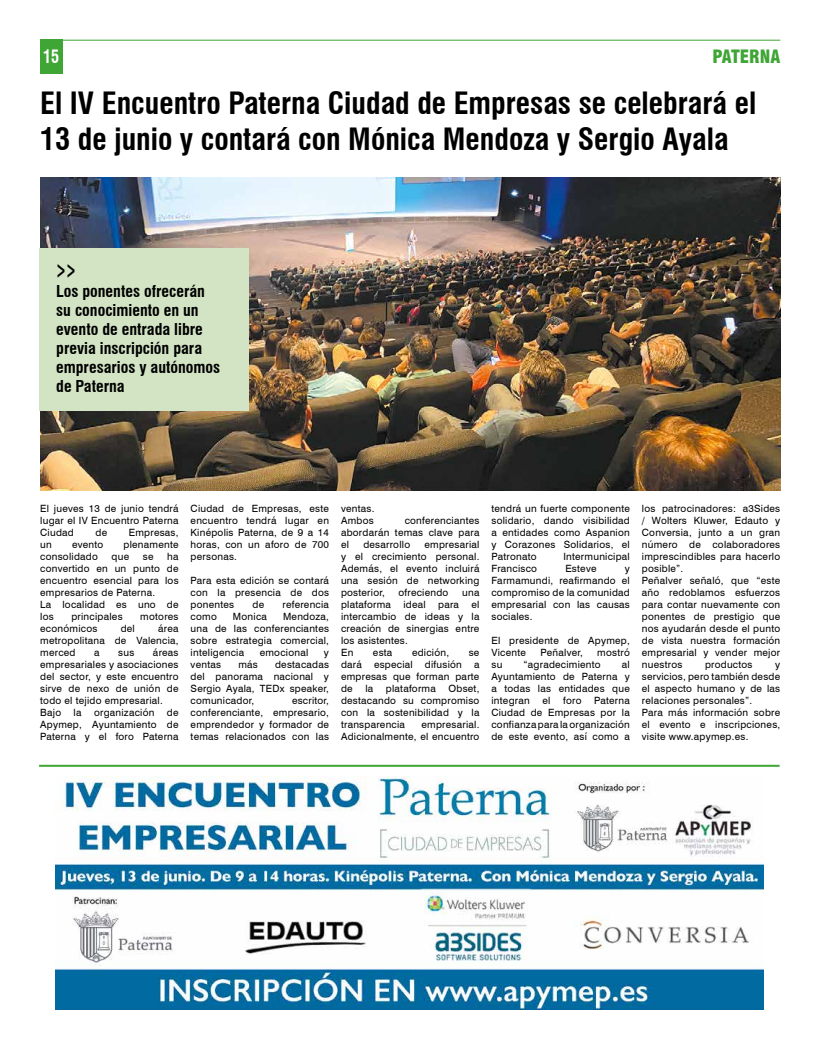
<style>
.page{position:relative;width:820px;height:1049px;background:#fff}
.page>*{position:absolute;margin:0;border:0;box-sizing:border-box;transform-origin:0 0}
.t1{font:700 condensed 30px/36px "Swiss 721 BT";color:#000}
.t2{font:700 24px "Swiss 721 BT";color:#000;scale:.5 1}
.t3{font:900 condensed 18px "Swiss 721 BT";color:#3fa535}
.t4{font:700 condensed 18px "Swiss 721 BT";color:#fff;scale:.9 1}
.t5{font:700 condensed 16px/19px "Swiss 721 BT";color:#000}
.t6{font:10px/12px "Swiss 721 BT";letter-spacing:.025em;color:#000;text-align:justify}
</style>
<div class="page">
<hr style="left:62px;top:40px;width:718px;height:1px;background:#3fa535">
<div style="left:40px;top:40px;width:22px;height:34px;background:#3fa535"></div>
<img style="left:40px;top:177px;width:740px;height:313px">
<hr style="left:39px;top:765px;width:740px;height:2px;background:#3fa535">
<img style="left:55px;top:776px;width:707px;height:233px">
<div style="left:39px;top:248px;width:210px;height:163px;background:#d2e4c4"></div>
<h3 class="t4" style="left:43px;top:46px;width:20px">15</h3>
<h3 class="t3" style="left:712px;top:46px;width:69px">PATERNA</h3>
<h1 class="t1" style="left:40px;top:85px;width:717px">El IV Encuentro Paterna Ciudad de Empresas se celebrará el<br>13 de junio y contará con Mónica Mendoza y Sergio Ayala</h1>
<h2 class="t2" style="left:56px;top:255px;width:41px">&gt;&gt;</h2>
<h3 class="t5" style="left:56px;top:282px;width:165px">Los ponentes ofrecerán su conocimiento en un evento de entrada libre previa inscripción para empresarios y autónomos de Paterna</h3>
<p class="t6" style="left:40px;top:502px;width:140px">El jueves 13 de junio tendrá lugar el IV Encuentro Paterna Ciudad</p>
<p class="t6" style="left:95px;top:526px;width:13px">de</p>
<p class="t6" style="left:129px;top:526px;width:51px">Empresas,</p>
<p class="t6" style="left:40px;top:538px;width:13px">un</p>
<p class="t6" style="left:72px;top:538px;width:33px">evento</p>
<p class="t6" style="left:123px;top:538px;width:57px">plenamente</p>
<p class="t6" style="left:40px;top:550px;width:59px">consolidado</p>
<p class="t6" style="left:111px;top:550px;width:19px">que</p>
<p class="t6" style="left:143px;top:550px;width:12px">se</p>
<p class="t6" style="left:40px;top:550px;width:140px;text-align:left;text-indent:127px">ha convertido en un punto de encuentro esencial para los empresarios de Paterna.<br>La localidad es uno de los</p>
<p class="t6" style="left:71px;top:610px;width:53px">principales</p>
<p class="t6" style="left:140px;top:610px;width:40px">motores</p>
<p class="t6" style="left:40px;top:622px;width:59px">económicos</p>
<p class="t6" style="left:121px;top:622px;width:16px">del</p>
<p class="t6" style="left:40px;top:622px;width:140px;text-indent:118px">área metropolitana de Valencia, merced</p>
<p class="t6" style="left:40px;top:646px;width:140px;text-align:left;text-indent:113px">áreas empresariales y asociaciones del sector, y este encuentro sirve de nexo de unión de todo el tejido empresarial.<br>Bajo la organización de<br>Apymep, Ayuntamiento de<br>Paterna y el foro Paterna</p>
<p class="t6" style="left:94px;top:646px;width:7px">a</p>
<p class="t6" style="left:118px;top:646px;width:18px">sus</p>
<p class="t6" style="left:190px;top:502px;width:140px">Ciudad de Empresas, este encuentro tendrá lugar en Kinépolis Paterna, de 9 a 14 horas, con un aforo de 700 personas.</p>
<p class="t6" style="left:190px;top:574px;width:140px">Para esta edición se contará con la presencia de dos ponentes</p>
<p class="t6" style="left:252px;top:598px;width:13px">de</p>
<p class="t6" style="left:282px;top:598px;width:48px">referencia</p>
<p class="t6" style="left:190px;top:610px;width:140px;text-indent:92px">Mendoza, una de las conferenciantes sobre estrategia comercial, inteligencia</p>
<p class="t6" style="left:190px;top:610px;width:28px">como</p>
<p class="t6" style="left:233px;top:610px;width:35px">Monica</p>
<p class="t6" style="left:260px;top:646px;width:50px">emocional</p>
<p class="t6" style="left:324px;top:646px;width:7px">y</p>
<p class="t6" style="left:190px;top:658px;width:32px">ventas</p>
<p class="t6" style="left:238px;top:658px;width:21px">más</p>
<p class="t6" style="left:190px;top:658px;width:140px;text-indent:84px">destacadas del panorama nacional y Sergio Ayala, TEDx speaker, comunicador,</p>
<p class="t6" style="left:190px;top:694px;width:140px;text-indent:101px">escritor, conferenciante, empresario, emprendedor y formador de temas relacionados con las</p>
<p class="t6" style="left:341px;top:502px;width:35px">ventas.<br>Ambos</p>
<p class="t6" style="left:341px;top:514px;width:140px;text-indent:64px">conferenciantes abordarán temas clave para el</p>
<p class="t6" style="left:341px;top:538px;width:140px;text-indent:83px">empresarial y el crecimiento personal.<br>Además, el evento incluirá una sesión de networking posterior,</p>
<p class="t6" style="left:363px;top:538px;width:48px">desarrollo</p>
<p class="t6" style="left:398px;top:586px;width:51px">ofreciendo</p>
<p class="t6" style="left:341px;top:586px;width:140px;text-align:left;text-indent:121px">una plataforma ideal para el intercambio de ideas y la creación de sinergias entre los asistentes.<br>En</p>
<p class="t6" style="left:373px;top:646px;width:21px">esta</p>
<p class="t6" style="left:412px;top:646px;width:39px">edición,</p>
<p class="t6" style="left:341px;top:646px;width:140px;text-indent:128px">se dará especial difusión a empresas que forman parte de</p>
<p class="t6" style="left:341px;top:682px;width:140px;text-indent:107px">Obset, destacando su compromiso con la sostenibilidad y la transparencia</p>
<p class="t6" style="left:365px;top:682px;width:9px">la</p>
<p class="t6" style="left:386px;top:682px;width:51px">plataforma</p>
<p class="t6" style="left:341px;top:718px;width:140px;text-align:right">empresarial.<br>Adicionalmente, el encuentro</p>
<p class="t6" style="left:491px;top:502px;width:140px">tendrá un fuerte componente solidario, dando visibilidad a entidades como Aspanion y Corazones Solidarios, el Patronato</p>
<p class="t6" style="left:563px;top:550px;width:68px">Intermunicipal</p>
<p class="t6" style="left:491px;top:562px;width:47px">Francisco</p>
<p class="t6" style="left:565px;top:562px;width:33px">Esteve</p>
<p class="t6" style="left:491px;top:562px;width:140px;text-indent:133px">y Farmamundi, reafirmando el compromiso de la comunidad empresarial con las causas sociales.</p>
<p class="t6" style="left:491px;top:634px;width:140px">El presidente de Apymep,<br>Vicente</p>
<p class="t6" style="left:540px;top:646px;width:44px">Peñalver,</p>
<p class="t6" style="left:597px;top:646px;width:34px">mostró</p>
<p class="t6" style="left:491px;top:658px;width:12px">su</p>
<p class="t6" style="left:523px;top:658px;width:79px">“agradecimiento</p>
<p class="t6" style="left:491px;top:658px;width:140px;text-indent:130px">al Ayuntamiento de Paterna y a todas las entidades que integran</p>
<p class="t6" style="left:542px;top:694px;width:9px">el</p>
<p class="t6" style="left:563px;top:694px;width:20px">foro</p>
<p class="t6" style="left:491px;top:694px;width:140px;text-indent:103px">Paterna Ciudad de Empresas por la confianza para la organización de este evento, así como a</p>
<p class="t6" style="left:641px;top:502px;width:140px;text-align:left">los patrocinadores: a3Sides / Wolters Kluwer, Edauto y<br>Conversia, junto a un gran número de colaboradores imprescindibles para hacerlo posible”.<br>Peñalver señaló, que “este año redoblamos esfuerzos para contar nuevamente con ponentes de prestigio que nos ayudarán desde el punto de vista nuestra formación empresarial y vender mejor nuestros</p>
<p class="t6" style="left:704px;top:658px;width:49px">productos</p>
<p class="t6" style="left:641px;top:658px;width:140px;text-align:left;text-indent:133px">y servicios, pero también desde el aspecto humano y de las relaciones personales”.<br>Para más información sobre el evento e inscripciones, visite www.apymep.es.</p>
</div>
